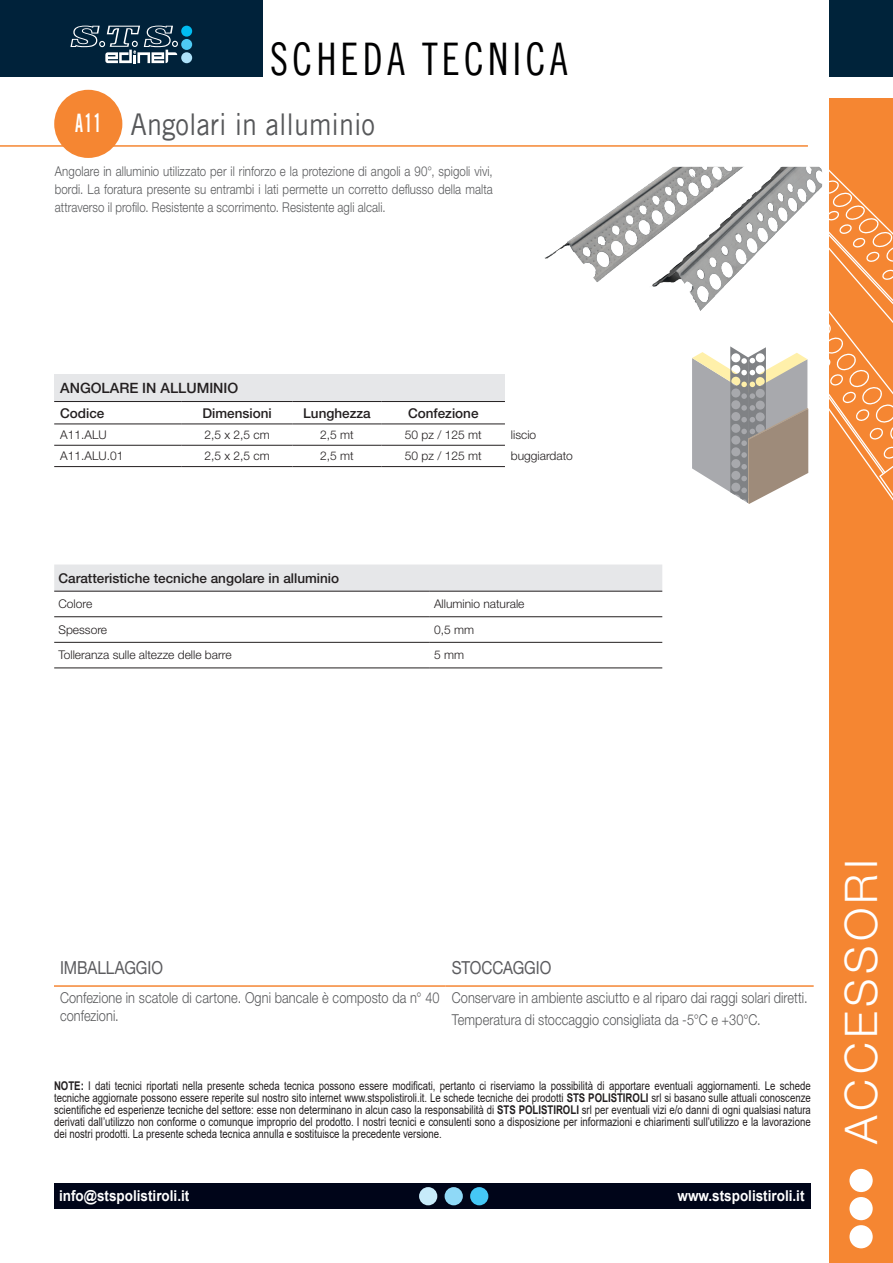
<style>
.page{position:relative;width:893px;height:1263px;background:#fff}
.page>*{position:absolute;margin:0;border:0;box-sizing:border-box;transform-origin:0 0}
.t1{font:45px "Trade Gothic LT Cond Eighteen";letter-spacing:.1em;color:#000001;scale:.9 1}
.t2{font:300 45px "Helvetica Neue LT Std";letter-spacing:.1em;color:#fff}
.ProductTitle{font:30px "Trade Gothic LT";color:#57585a;scale:.9 1}
.t3{font:25.5px "Trade Gothic LT Bold Cond Twenty";color:#fff;scale:.7 1}
.t4{font:18px "Helvetica Neue LT Std";letter-spacing:-.005em;color:#5c5c5f;scale:.85 1}
.BodyCopy{font:300 15px/18px "Helvetica Neue LT Std";letter-spacing:.005em;color:#57585a;scale:.85 1}
.t5{font:700 15px "Arial";color:#fff;scale:.9 1}
.Table_Title{font:500 14.25px "Helvetica Neue LT Std";color:#231f20}
.BodyCopy-2{font:300 13.5px/18px "Helvetica Neue LT Std";letter-spacing:.01em;color:#57585a;text-align:justify;scale:.85 1}
.Table_Header{font:500 13.5px "Helvetica Neue LT Std";color:#231f20}
.t6{font:12px/12px "Arial";color:#231f20;text-align:justify;scale:.8 1}
.Table_BodyCopy{font:300 12px "Helvetica Neue LT Std";color:#231f20}
.s1{font-weight:700}
</style>
<div class="page">
<div style="left:54px;top:1183px;width:757px;height:26px;background:#000519"></div>
<div style="left:470px;top:1187px;width:18px;height:18px;background:#45c7f5;border-radius:50%"></div>
<div style="left:445px;top:1187px;width:18px;height:18px;background:#8fd9f7;border-radius:50%"></div>
<div style="left:419px;top:1187px;width:18px;height:18px;background:#c7ebfa;border-radius:50%"></div>
<div style="left:829px;top:99px;width:64px;height:1164px;background:#f58632"></div>
<svg style="left:829px;top:169px;width:64px;height:332px"></svg>
<div style="left:829px;top:0;width:64px;height:77px;background:#00233a"></div>
<div style="left:849px;top:1169px;width:24px;height:23px;background:#fff;border-radius:50%"></div>
<div style="left:849px;top:1197px;width:24px;height:23px;background:#fff;border-radius:50%"></div>
<div style="left:849px;top:1225px;width:24px;height:23px;background:#fff;border-radius:50%"></div>
<div style="left:0;top:0;width:262px;height:77px;background:#00223a"></div>
<div style="left:181px;top:26px;width:11px;height:11px;background:#00bcf1;border-radius:50%"></div>
<div style="left:181px;top:39px;width:11px;height:11px;background:#4ecaf4;border-radius:50%"></div>
<div style="left:181px;top:52px;width:11px;height:11px;background:#ade1f9;border-radius:50%"></div>
<svg style="left:70px;top:26px;width:108px;height:37px"></svg>
<img style="left:544px;top:167px;width:278px;height:144px">
<hr style="left:0;top:145px;width:808px;height:2px;background:#f58632">
<div style="left:54px;top:90px;width:68px;height:68px;background:#f58632;border-radius:50%"></div>
<hr style="left:54px;top:985px;width:392px;height:2px;background:#f58634">
<hr style="left:446px;top:985px;width:368px;height:2px;background:#f58634">
<svg style="left:692px;top:346px;width:116px;height:158px"></svg>
<div style="left:54px;top:374px;width:451px;height:27px;background:#e6e7e9"></div>
<hr style="left:54px;top:424px;width:128px;height:1px;background:#231f20">
<hr style="left:182px;top:424px;width:110px;height:1px;background:#231f20">
<hr style="left:292px;top:424px;width:90px;height:1px;background:#231f20">
<hr style="left:382px;top:424px;width:123px;height:1px;background:#231f20">
<hr style="left:54px;top:445px;width:128px;height:1px;background:#231f20">
<hr style="left:182px;top:445px;width:110px;height:1px;background:#231f20">
<hr style="left:292px;top:445px;width:90px;height:1px;background:#231f20">
<hr style="left:382px;top:445px;width:123px;height:1px;background:#231f20">
<hr style="left:54px;top:466px;width:128px;height:1px;background:#231f20">
<hr style="left:182px;top:466px;width:110px;height:1px;background:#231f20">
<hr style="left:292px;top:466px;width:90px;height:1px;background:#231f20">
<hr style="left:382px;top:466px;width:123px;height:1px;background:#231f20">
<hr style="left:54px;top:401px;width:128px;height:1px;background:#231f20">
<hr style="left:182px;top:401px;width:110px;height:1px;background:#231f20">
<hr style="left:292px;top:401px;width:90px;height:1px;background:#231f20">
<hr style="left:382px;top:401px;width:123px;height:1px;background:#231f20">
<svg style="left:54px;top:564px;width:608px;height:27px;background:#e4e5e7"></svg>
<hr style="left:54px;top:591px;width:376px;height:1px;background:#231f20">
<hr style="left:430px;top:591px;width:232px;height:1px;background:#231f20">
<hr style="left:54px;top:616px;width:376px;height:1px;background:#231f20">
<hr style="left:430px;top:616px;width:232px;height:1px;background:#231f20">
<hr style="left:54px;top:642px;width:376px;height:1px;background:#231f20">
<hr style="left:430px;top:642px;width:232px;height:1px;background:#231f20">
<hr style="left:54px;top:668px;width:376px;height:1px;background:#231f20">
<hr style="left:430px;top:668px;width:232px;height:1px;background:#231f20">
<h1 class="t1" style="left:270px;top:32px;width:332px">SCHEDA TECNICA</h1>
<p class="t3" style="left:75px;top:107px;width:39px">A11</p>
<p class="ProductTitle" style="left:131px;top:106px;width:273px">Angolari in alluminio</p>
<p class="BodyCopy-2" style="left:55px;top:162px;width:517px">Angolare in alluminio utilizzato per il rinforzo e la protezione di angoli a 90°, spigoli vivi, bordi. La foratura presente su entrambi i lati permette un corretto deflusso della malta attraverso il profilo. Resistente a scorrimento. Resistente agli alcali.</p>
<p class="Table_Title" style="left:60px;top:379px;width:180px">ANGOLARE IN ALLUMINIO</p>
<p class="Table_Header" style="left:60px;top:405px;width:46px">Codice</p>
<p class="Table_Header" style="left:202px;top:405px;width:71px">Dimensioni</p>
<p class="Table_Header" style="left:303px;top:405px;width:69px">Lunghezza</p>
<p class="Table_Header" style="left:408px;top:405px;width:72px">Confezione</p>
<p class="Table_BodyCopy" style="left:60px;top:427px;width:48px">A11.ALU</p>
<p class="Table_BodyCopy" style="left:204px;top:427px;width:67px">2,5 x 2,5 cm</p>
<p class="Table_BodyCopy" style="left:320px;top:427px;width:35px">2,5 mt</p>
<p class="Table_BodyCopy" style="left:405px;top:427px;width:78px">50 pz / 125 mt</p>
<p class="Table_BodyCopy" style="left:511px;top:427px;width:27px">liscio</p>
<p class="Table_BodyCopy" style="left:60px;top:449px;width:65px">A11.ALU.01</p>
<p class="Table_BodyCopy" style="left:204px;top:449px;width:67px">2,5 x 2,5 cm</p>
<p class="Table_BodyCopy" style="left:320px;top:449px;width:35px">2,5 mt</p>
<p class="Table_BodyCopy" style="left:405px;top:449px;width:78px">50 pz / 125 mt</p>
<p class="Table_BodyCopy" style="left:511px;top:449px;width:64px">buggiardato</p>
<p class="Table_Header" style="left:58px;top:570px;width:282px">Caratteristiche tecniche angolare in alluminio</p>
<p class="Table_BodyCopy" style="left:58px;top:597px;width:35px">Colore</p>
<p class="Table_BodyCopy" style="left:434px;top:597px;width:92px">Alluminio naturale</p>
<p class="Table_BodyCopy" style="left:58px;top:622px;width:50px">Spessore</p>
<p class="Table_BodyCopy" style="left:434px;top:622px;width:42px">0,5 mm</p>
<p class="Table_BodyCopy" style="left:58px;top:648px;width:175px">Tolleranza sulle altezze delle barre</p>
<p class="Table_BodyCopy" style="left:434px;top:648px;width:31px">5 mm</p>
<p class="t4" style="left:60px;top:957px;width:123px">IMBALLAGGIO</p>
<p class="t4" style="left:452px;top:957px;width:119px">STOCCAGGIO</p>
<p class="BodyCopy" style="left:60px;top:988px;width:448px">Confezione in scatole di cartone. Ogni bancale è composto da n° 40 confezioni.</p>
<p class="BodyCopy" style="left:452px;top:988px;width:420px">Conservare in ambiente asciutto e al riparo dai raggi solari diretti.</p>
<p class="BodyCopy" style="left:452px;top:1010px;width:365px">Temperatura di stoccaggio consigliata da -5°C e +30°C.</p>
<p class="t6" style="left:54px;top:1079px;width:948px"><span class="s1">NOTE:</span> I dati tecnici riportati nella presente scheda tecnica possono essere modificati, pertanto ci riserviamo la possibilità di apportare eventuali aggiornamenti. Le schede tecniche aggiornate possono essere reperite sul nostro sito internet www.stspolistiroli.it. Le schede tecniche dei prodotti <span class="s1">STS POLISTIROLI</span> srl si basano sulle attuali conoscenze scientifiche ed esperienze tecniche del settore: esse non determinano in alcun caso la responsabilità di <span class="s1">STS POLISTIROLI</span> srl per eventuali vizi e/o danni di ogni qualsiasi natura derivati dall’utilizzo non conforme o comunque improprio del prodotto. I nostri tecnici e consulenti sono a disposizione per informazioni e chiarimenti sull’utilizzo e la lavorazione dei nostri prodotti. La presente scheda tecnica annulla e sostituisce la precedente versione.</p>
<p class="t5" style="left:59px;top:1185px;width:146px">info@stspolistiroli.it</p>
<p class="t5" style="left:677px;top:1185px;width:143px">www.stspolistiroli.it</p>
<h1 class="t2" style="left:834px;top:1143px;width:286px;rotate:-90deg">ACCESSORI</h1>
</div>
